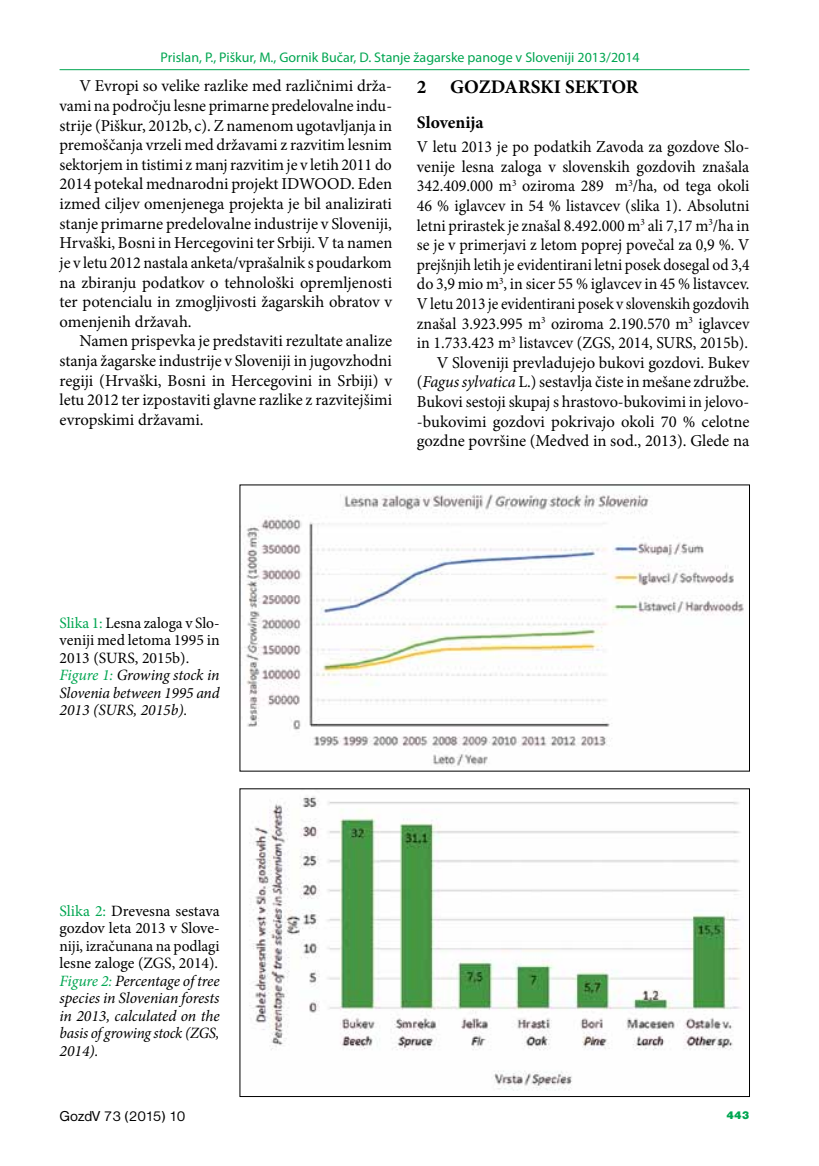
<style>
.page{position:relative;width:819px;height:1166px;background:#fff}
.page>*{position:absolute;margin:0;border:0;box-sizing:border-box;transform-origin:0 0}
.t1{font:700 19.25px "Minion Pro";color:#000}
.t2{font:700 17.5px "Minion Pro";color:#000}
.t3{font:16.62px/19.6px "Minion Pro";color:#000;text-align:justify}
.t4{font:16.62px/19.6px "Minion Pro";color:#000;text-align:right;scale:.96 1}
.t5{font:italic 15.75px/17.5px "Minion Pro";letter-spacing:-.01em;color:#000;text-align:justify}
.t6{font:15.75px/17.5px "Minion Pro";color:#000}
.t7{font:14.88px "Nimbus San DEE";color:#000}
.t8{font:14px "Myriad Pro";color:#00a651}
.t9{font:11.38px "Nimbus San DEE Blac";color:#00a651}
.s1{font-style:italic}
.s2{color:#00a651}
.s3{font-style:italic;color:#00a651}
.s4{font-style:normal;color:#00a651}
.s5{font-style:normal}
</style>
<div class="page">
<hr style="left:60px;top:69px;width:689px;height:1px;background:#00a651">
<img style="left:244px;top:494px;width:500px;height:273px">
<img style="left:249px;top:796px;width:491px;height:295px">
<div style="left:240px;top:788px;width:509px;height:309px;border:1px solid #000"></div>
<p class="t8" style="left:161px;top:49px;width:480px">Prislan, P., Piškur, M., Gornik Bučar, D. Stanje žagarske panoge v Sloveniji 2013/2014</p>
<p class="t3" style="left:60px;top:76px;width:334px;text-indent:20px">V Evropi so velike razlike med različnimi drža&shy;vami na področju lesne primarne predelovalne indu&shy;strije (Piškur, 2012b, c). Z namenom ugotavljanja in premoščanja vrzeli med državami z razvitim lesnim sektorjem in tistimi z manj razvitim je v letih 2011 do 2014 potekal mednarodni projekt IDWOOD. Eden izmed ciljev omenjenega projekta je bil analizirati stanje primarne predelovalne industrije v Sloveniji, Hrvaški, Bosni in Hercegovini ter Srbiji. V ta namen je v letu 2012 nastala anketa/vprašalnik s poudarkom na zbiranju podatkov o tehnološki opremljenosti ter potencialu in zmogljivosti žagarskih obratov v omenjenih državah.</p>
<p class="t3" style="left:60px;top:331px;width:334px;text-indent:20px">Namen prispevka je predstaviti rezultate analize stanja žagarske industrije v Sloveniji in jugovzhodni regiji (Hrvaški, Bosni in Hercegovini in Srbiji) v letu 2012 ter izpostaviti glavne razlike z razvitejšimi evropskimi državami.</p>
<p class="t1" style="left:417px;top:74px;width:62px">2 GOZD</p>
<p class="t1" style="left:504px;top:74px;width:136px">ARSKI SEKTOR</p>
<p class="t2" style="left:417px;top:110px;width:68px">Slovenija</p>
<p class="t4" style="left:417px;top:137px;width:348px">V letu 2013 je po podatkih Zavoda za gozdove Slo&shy;venije lesna zaloga v slovenskih gozdovih znašala 342.409.000 m<sup>3</sup> oziroma 289 m<sup>3</sup>/ha, od tega okoli 46 % iglavcev in 54 % listavcev (slika 1). Absolutni letni prirastek je znašal 8.492.000 m<sup>3</sup> ali 7,17 m<sup>3</sup>/ha in se je v primerjavi z letom poprej povečal za 0,9 %. V prejšnjih letih je evidentirani letni posek dosegal od 3,4 do 3,9 mio m<sup>3</sup>, in sicer 55 % iglavcev in 45 % listavcev.<br>V letu 2013 je evidentirani posek v slovenskih gozdovih znašal 3.923.995 m<sup>3</sup> oziroma 2.190.570 m<sup>3</sup> iglavcev in 1.733.423 m<sup>3</sup> listavcev (ZGS, 2014, SURS, 2015b).<br>V Sloveniji prevladujejo bukovi gozdovi. Bukev (<span class="s1">Fagus sylvatica</span> L.) sestavlja čiste in mešane združbe.<br>Bukovi sestoji skupaj s hrastovo-bukovimi in jelovo--bukovimi gozdovi pokrivajo okoli 70 % celotne gozdne površine (Medved in sod., 2013). Glede na</p>
<p class="t6" style="left:60px;top:614px;width:162px"><span class="s2">Slika 1:</span> Lesna zaloga v Slo&shy;veniji med letoma 1995 in<br>2013 (SURS, 2015b).<br><span class="s3">Figure 1:</span> <span class="s1">Growing stock in<br>Slovenia between 1995 and<br>2013 (SURS, 2015b).</span></p>
<p class="t5" style="left:60px;top:902px;width:162px"><span class="s4">Slika 2:</span> <span class="s5">Drevesna sestava gozdov leta 2013 v Slove&shy;niji, izračunana na podlagi lesne zaloge (ZGS, 2014).<br></span><span class="s2">Figure 2:</span> Percentage of tree species in Slovenian forests in 2013, calculated on the basis of growing stock (ZGS, 2014).</p>
<p class="t7" style="left:60px;top:1108px;width:127px">GozdV 73 (2015) 10</p>
<p class="t9" style="left:726px;top:1108px;width:24px">443</p>
</div>
